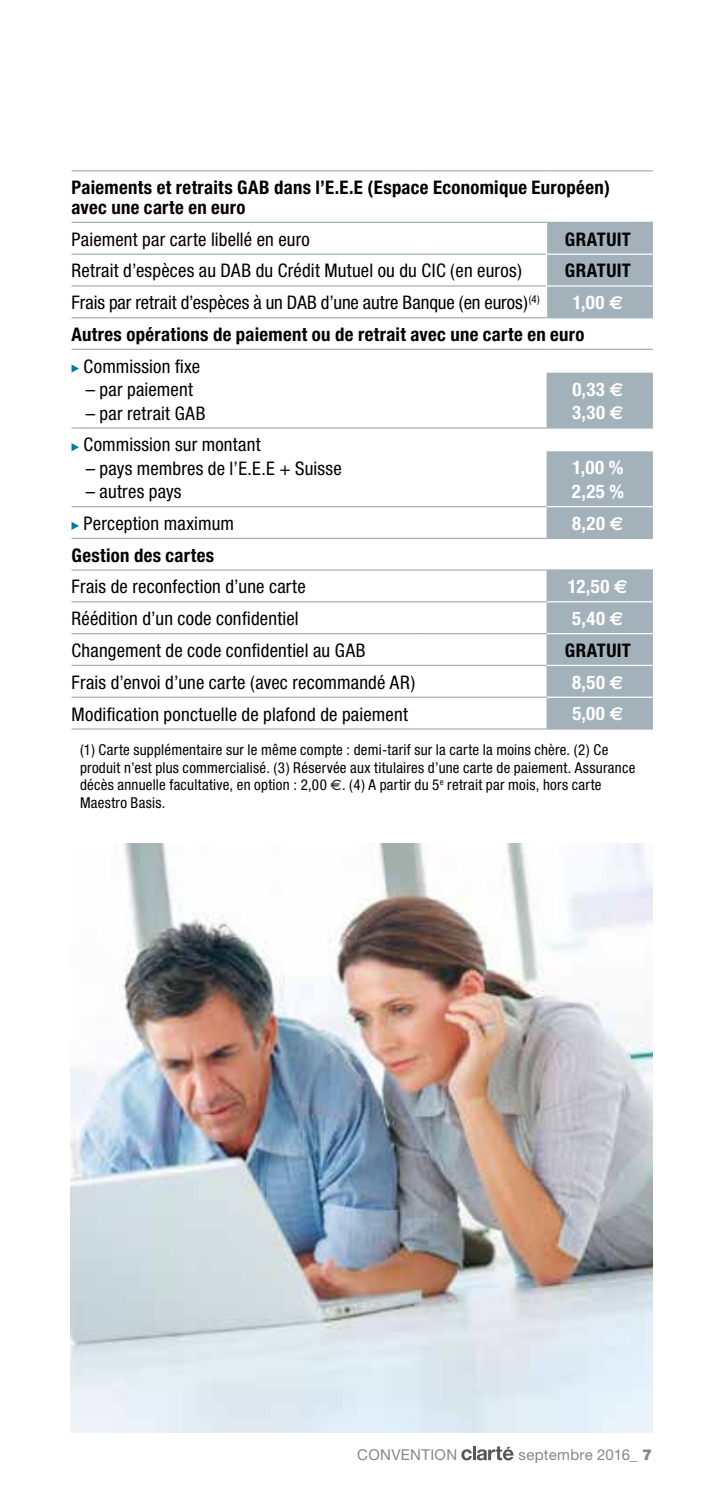
<style>
.page{position:relative;width:709px;height:1489px;background:#fff}
.page>*{position:absolute;margin:0;border:0;box-sizing:border-box;transform-origin:0 0}
.t1{font:condensed 18.75px "Helvetica Neue";letter-spacing:.01em;color:#000}
.t2{font:700 condensed 18.75px/20px "Helvetica Neue";letter-spacing:.02em;color:#000}
.t3{font:700 condensed 18.75px/23.5px "Helvetica Neue";letter-spacing:.03em;color:#fff}
.t4{font:condensed 15px/17.5px "Helvetica Neue";letter-spacing:.02em;color:#000}
.t5{font:15px "Helvetica Neue";letter-spacing:.02em;color:#878787}
.s1{color:#fff}
.s2{font-family:"Euro Sans";font-stretch:normal;color:#fff}
.s3{font-family:"Euro Sans";font-stretch:normal}
.s4{font-weight:900}
</style>
<div class="page">
<svg style="left:461px;top:1446px;width:52px;height:14px"></svg>
<svg style="left:546px;top:223px;width:107px;height:505px;fill:#a2b1ba"></svg>
<hr style="left:547px;top:253px;width:106px;height:2px;background:#fff">
<hr style="left:547px;top:285px;width:106px;height:1px;background:#fff">
<hr style="left:546px;top:506px;width:107px;height:1px;background:#fff">
<hr style="left:546px;top:601px;width:107px;height:1px;background:#fff">
<hr style="left:546px;top:633px;width:107px;height:1px;background:#fff">
<hr style="left:546px;top:664px;width:107px;height:2px;background:#fff">
<hr style="left:546px;top:696px;width:107px;height:1px;background:#fff">
<hr style="left:546px;top:223px;width:1px;height:31px;background:#fff">
<hr style="left:546px;top:254px;width:1px;height:32px;background:#fff">
<hr style="left:546px;top:286px;width:1px;height:31px;background:#fff">
<hr style="left:71px;top:170px;width:348px;height:1px;background:#a2b1ba">
<hr style="left:419px;top:170px;width:127px;height:1px;background:#a2b1ba">
<hr style="left:546px;top:170px;width:107px;height:1px;background:#a2b1ba">
<hr style="left:546px;top:222px;width:107px;height:1px;background:#a2b1ba">
<hr style="left:71px;top:222px;width:348px;height:1px;background:#a2b1ba">
<hr style="left:419px;top:222px;width:127px;height:1px;background:#a2b1ba">
<hr style="left:71px;top:253px;width:348px;height:2px;background:#a2b1ba">
<hr style="left:419px;top:253px;width:127px;height:2px;background:#a2b1ba">
<hr style="left:71px;top:285px;width:348px;height:1px;background:#a2b1ba">
<hr style="left:419px;top:285px;width:127px;height:1px;background:#a2b1ba">
<hr style="left:71px;top:317px;width:348px;height:1px;background:#a2b1ba">
<hr style="left:419px;top:317px;width:127px;height:1px;background:#a2b1ba">
<hr style="left:546px;top:317px;width:107px;height:1px;background:#a2b1ba">
<hr style="left:71px;top:506px;width:348px;height:1px;background:#a2b1ba">
<hr style="left:419px;top:506px;width:127px;height:1px;background:#a2b1ba">
<hr style="left:71px;top:538px;width:348px;height:1px;background:#a2b1ba">
<hr style="left:419px;top:538px;width:127px;height:1px;background:#a2b1ba">
<hr style="left:546px;top:538px;width:107px;height:1px;background:#a2b1ba">
<hr style="left:546px;top:569px;width:107px;height:1px;background:#a2b1ba">
<hr style="left:71px;top:569px;width:348px;height:1px;background:#a2b1ba">
<hr style="left:419px;top:569px;width:127px;height:1px;background:#a2b1ba">
<hr style="left:71px;top:601px;width:348px;height:1px;background:#a2b1ba">
<hr style="left:419px;top:601px;width:127px;height:1px;background:#a2b1ba">
<hr style="left:71px;top:633px;width:348px;height:1px;background:#a2b1ba">
<hr style="left:419px;top:633px;width:127px;height:1px;background:#a2b1ba">
<hr style="left:71px;top:664px;width:348px;height:2px;background:#a2b1ba">
<hr style="left:419px;top:664px;width:127px;height:2px;background:#a2b1ba">
<hr style="left:71px;top:696px;width:348px;height:1px;background:#a2b1ba">
<hr style="left:419px;top:696px;width:127px;height:1px;background:#a2b1ba">
<hr style="left:71px;top:349px;width:348px;height:1px;background:#a2b1ba">
<hr style="left:419px;top:349px;width:127px;height:1px;background:#a2b1ba">
<hr style="left:546px;top:349px;width:107px;height:1px;background:#a2b1ba">
<hr style="left:71px;top:427px;width:348px;height:1px;background:#a2b1ba">
<hr style="left:419px;top:427px;width:127px;height:1px;background:#a2b1ba">
<hr style="left:546px;top:427px;width:107px;height:1px;background:#a2b1ba">
<hr style="left:71px;top:728px;width:348px;height:1px;background:#a2b1ba">
<hr style="left:419px;top:728px;width:127px;height:1px;background:#a2b1ba">
<hr style="left:546px;top:728px;width:107px;height:1px;background:#a2b1ba">
<svg style="left:71px;top:364px;width:8px;height:8px"></svg>
<svg style="left:71px;top:443px;width:8px;height:8px"></svg>
<svg style="left:71px;top:521px;width:8px;height:9px"></svg>
<img style="left:71px;top:843px;width:581px;height:588px">
<p class="t2" style="left:71px;top:177px;width:540px">Paiements et retraits GAB dans l’E.E.E (Espace Economique Européen) avec une carte en euro</p>
<p class="t1" style="left:71px;top:228px;width:240px">Paiement par carte libellé en euro</p>
<p class="t2" style="left:565px;top:229px;width:67px">GRATUIT</p>
<p class="t1" style="left:71px;top:260px;width:452px">Retrait d’espèces au DAB du Crédit Mutuel ou du CIC (en euros)</p>
<p class="t2" style="left:565px;top:260px;width:67px">GRATUIT</p>
<p class="t1" style="left:71px;top:292px;width:470px">Frais par retrait d’espèces à un DAB d’une autre Banque (en euros)<sup>(4)</sup></p>
<p class="t2" style="left:71px;top:286px;width:553px;line-height:31.8px;text-indent:501px"><span class="s1">1,00</span> <span class="s2">€<br></span>Autres opérations de paiement ou de retrait avec une carte en euro</p>
<p class="t1" style="left:83px;top:355px;width:118px">Commission fixe</p>
<p class="t1" style="left:86px;top:378px;width:109px">– par paiement</p>
<p class="t1" style="left:86px;top:402px;width:121px">– par retrait GAB</p>
<p class="t3" style="left:572px;top:377px;width:53px">0,33 <span class="s3">€<br></span>3,30 <span class="s3">€</span></p>
<p class="t1" style="left:83px;top:434px;width:179px">Commission sur montant</p>
<p class="t1" style="left:86px;top:457px;width:258px">– pays membres de l’E.E.E + Suisse</p>
<p class="t1" style="left:86px;top:480px;width:97px">– autres pays</p>
<p class="t3" style="left:572px;top:456px;width:54px">1,00 %<br>2,25 %</p>
<p class="t1" style="left:83px;top:512px;width:152px">Perception maximum</p>
<p class="t3" style="left:572px;top:511px;width:53px">8,20 <span class="s3">€</span></p>
<p class="t2" style="left:71px;top:544px;width:144px">Gestion des cartes</p>
<p class="t1" style="left:71px;top:576px;width:236px">Frais de reconfection d’une carte</p>
<p class="t3" style="left:568px;top:574px;width:61px">12,50 <span class="s3">€</span></p>
<p class="t1" style="left:71px;top:607px;width:229px">Réédition d’un code confidentiel</p>
<p class="t3" style="left:572px;top:606px;width:53px">5,40 <span class="s3">€</span></p>
<p class="t1" style="left:71px;top:639px;width:295px">Changement de code confidentiel au GAB</p>
<p class="t2" style="left:565px;top:640px;width:67px">GRATUIT</p>
<p class="t1" style="left:71px;top:671px;width:345px">Frais d’envoi d’une carte (avec recommandé AR)</p>
<p class="t3" style="left:572px;top:670px;width:53px">8,50 <span class="s3">€</span></p>
<p class="t1" style="left:71px;top:703px;width:338px">Modification ponctuelle de plafond de paiement</p>
<p class="t3" style="left:572px;top:701px;width:53px">5,00 <span class="s3">€</span></p>
<p class="t4" style="left:80px;top:740px;width:557px">(1) Carte supplémentaire sur le même compte : demi-tarif sur la carte la moins chère. (2) Ce produit n’est plus commercialisé. (3) Réservée aux titulaires d’une carte de paiement. Assurance décès annuelle facultative, en option : 2,00 <span class="s3">e</span>. (4) A partir du 5<sup>e</sup> retrait par mois, hors carte Maestro Basis.</p>
<p class="t5" style="left:357px;top:1445px;width:101px">CONVENTION</p>
<p class="t5" style="left:518px;top:1445px;width:135px">septembre 2016<span class="s4">_ 7</span></p>
</div>
